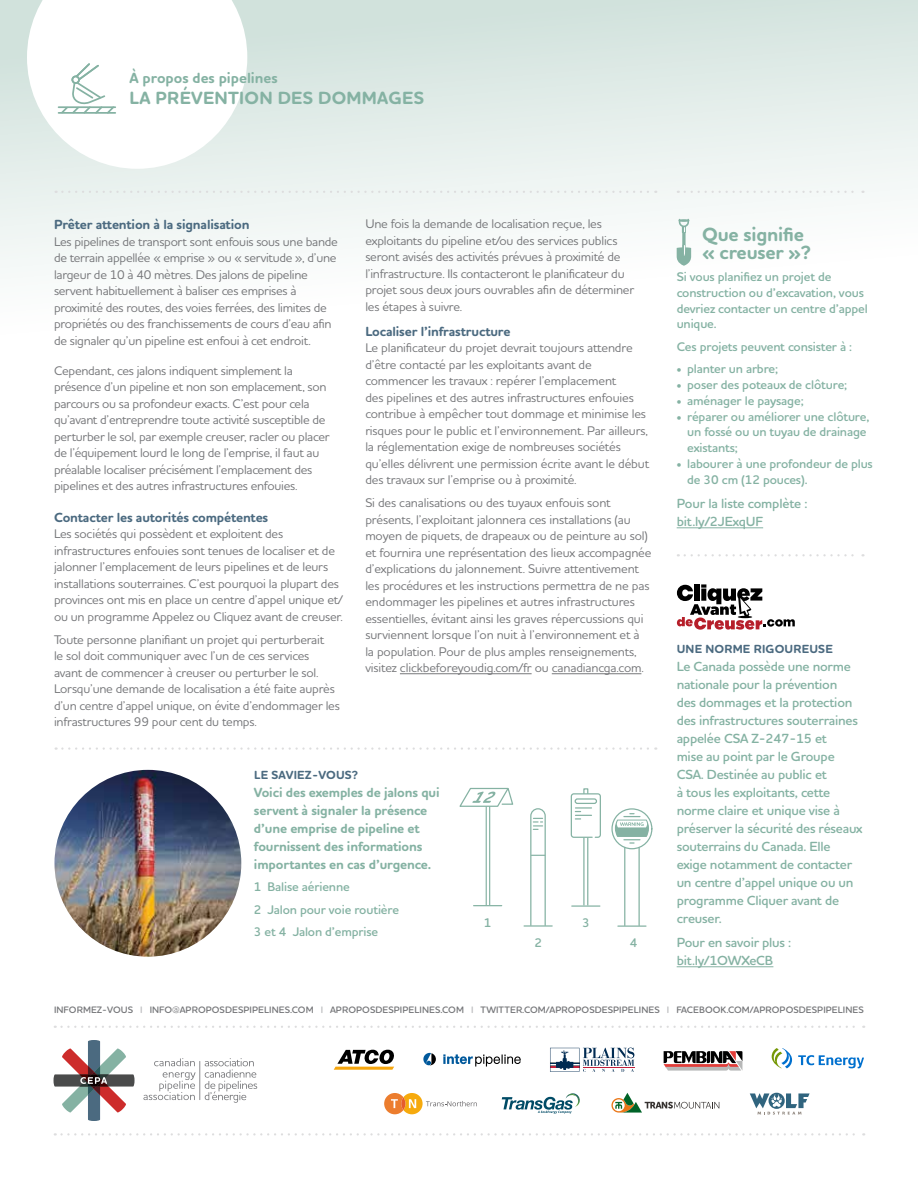
<style>
.page{position:relative;width:918px;height:1188px;background:#fff}
.page>*{position:absolute;margin:0;border:0;box-sizing:border-box;transform-origin:0 0}
.t1{font:700 19.5px/18px "Houschka Rounded";letter-spacing:-.01em;color:#85b2a3}
.t2{font:700 18px "Houschka Rounded";letter-spacing:.015em;color:#85b2a3}
.t3{font:700 15px "Houschka Rounded";color:#85b2a3}
.t4{font:600 13.5px/18px "Houschka Rounded";letter-spacing:-.015em;color:#85b2a3}
.t5{font:700 13.5px/18px "Houschka Rounded";letter-spacing:-.01em;color:#85b2a3}
.t6{font:700 13.5px "Houschka Rounded";letter-spacing:-.01em;color:#4b6a80}
.t7{font:500 12.75px/16.5px "Houschka Rounded";letter-spacing:-.015em;color:#76777a}
.t8{font:600 12.75px/15.8px "Houschka Rounded";letter-spacing:-.01em;color:#85b2a3}
.t9{font:700 12px "Houschka Rounded";letter-spacing:.015em;color:#4b6a80}
.t10{font:600 9.45px "Houschka Rounded";letter-spacing:.005em;color:#76777a}
.s1{font-size:9px}
.s2{color:#babbbd}
</style>
<div class="page">
<svg style="left:0;top:0;width:918px;height:529px"></svg>
<svg style="left:54px;top:1040px;width:81px;height:81px"></svg>
<svg style="left:154px;top:1058px;width:41px;height:8px"></svg>
<svg style="left:143px;top:1072px;width:52px;height:28px"></svg>
<hr style="left:199px;top:1061px;width:1px;height:39px;background:#76777a">
<svg style="left:205px;top:1058px;width:52px;height:45px"></svg>
<svg style="left:55px;top:1026px;width:809px;height:2px"></svg>
<svg style="left:55px;top:1133px;width:809px;height:3px"></svg>
<hr style="left:400px;top:673px;width:132px;height:1px;background:#76777a">
<hr style="left:552px;top:673px;width:89px;height:1px;background:#76777a">
<hr style="left:677px;top:527px;width:86px;height:1px;background:#85b2a3">
<svg style="left:677px;top:219px;width:14px;height:47px"></svg>
<svg style="left:27px;top:0;width:220px;height:169px"></svg>
<hr style="left:59px;top:106px;width:56px;height:2px;background:#85b2a3">
<svg style="left:56px;top:191px;width:600px;height:2px"></svg>
<svg style="left:685px;top:191px;width:178px;height:2px"></svg>
<svg style="left:685px;top:554px;width:178px;height:2px"></svg>
<hr style="left:677px;top:966px;width:96px;height:1px;background:#85b2a3">
<svg style="left:677px;top:584px;width:118px;height:45px"></svg>
<img style="left:54px;top:770px;width:187px;height:187px;border-radius:93px">
<svg style="left:56px;top:747px;width:600px;height:3px"></svg>
<svg style="left:530px;top:808px;width:16px;height:117px"></svg>
<hr style="left:489px;top:806px;width:1px;height:99px;background:#85b2a3">
<hr style="left:486px;top:806px;width:1px;height:99px;background:#85b2a3">
<svg style="left:459px;top:787px;width:55px;height:21px"></svg>
<hr style="left:639px;top:847px;width:1px;height:78px;background:#85b2a3">
<hr style="left:624px;top:847px;width:1px;height:78px;background:#85b2a3">
<div style="left:611px;top:808px;width:41px;height:41px;border:1px solid #85b2a3;border-radius:50%"></div>
<svg style="left:615px;top:813px;width:34px;height:31px"></svg>
<svg style="left:474px;top:905px;width:28px;height:1px"></svg>
<hr style="left:524px;top:925px;width:28px;height:2px;background:#85b2a3">
<hr style="left:618px;top:925px;width:28px;height:2px;background:#85b2a3">
<svg style="left:583px;top:788px;width:5px;height:5px"></svg>
<hr style="left:587px;top:837px;width:1px;height:68px;background:#85b2a3">
<hr style="left:583px;top:837px;width:2px;height:68px;background:#85b2a3">
<div style="left:571px;top:793px;width:30px;height:45px;border:1px solid #85b2a3;border-radius:3px"></div>
<div style="left:575px;top:798px;width:22px;height:6px;border:1px solid #85b2a3;border-radius:2px"></div>
<svg style="left:575px;top:807px;width:17px;height:13px"></svg>
<hr style="left:572px;top:905px;width:28px;height:2px;background:#85b2a3">
<svg style="left:334px;top:1050px;width:60px;height:20px"></svg>
<svg style="left:443px;top:1054px;width:78px;height:13px"></svg>
<svg style="left:423px;top:1053px;width:13px;height:12px"></svg>
<svg style="left:550px;top:1048px;width:84px;height:24px"></svg>
<svg style="left:664px;top:1051px;width:78px;height:20px;background:#8b7372"></svg>
<svg style="left:798px;top:1055px;width:66px;height:13px"></svg>
<svg style="left:772px;top:1048px;width:20px;height:20px"></svg>
<svg style="left:384px;top:1093px;width:93px;height:21px"></svg>
<svg style="left:502px;top:1093px;width:78px;height:21px"></svg>
<svg style="left:611px;top:1093px;width:108px;height:20px"></svg>
<svg style="left:750px;top:1093px;width:60px;height:22px"></svg>
<p class="t3" style="left:129px;top:68px;width:150px">À propos des pipelines</p>
<h2 class="t2" style="left:130px;top:86px;width:296px">LA PRÉVENTION DES DOMMAGES</h2>
<p class="t6" style="left:54px;top:216px;width:197px">Prêter attention à la signalisation</p>
<p class="t7" style="left:54px;top:233px;width:285px">Les pipelines de transport sont enfouis sous une bande de terrain appellée « emprise » ou « servitude », d’une largeur de 10 à 40 mètres. Des jalons de pipeline servent habituellement à baliser ces emprises à proximité des routes, des voies ferrées, des limites de propriétés ou des franchissements de cours d’eau afin de signaler qu’un pipeline est enfoui à cet endroit.</p>
<p class="t7" style="left:54px;top:362px;width:277px">Cependant, ces jalons indiquent simplement la présence d’un pipeline et non son emplacement, son parcours ou sa profondeur exacts. C’est pour cela qu’avant d’entreprendre toute activité susceptible de perturber le sol, par exemple creuser, racler ou placer de l’équipement lourd le long de l’emprise, il faut au préalable localiser précisément l’emplacement des pipelines et des autres infrastructures enfouies.</p>
<p class="t6" style="left:54px;top:508px;width:216px">Contacter les autorités compétentes</p>
<p class="t7" style="left:54px;top:525px;width:290px">Les sociétés qui possèdent et exploitent des infrastructures enfouies sont tenues de localiser et de jalonner l’emplacement de leurs pipelines et de leurs installations souterraines. C’est pourquoi la plupart des provinces ont mis en place un centre d’appel unique et/ ou un programme Appelez ou Cliquez avant de creuser.</p>
<p class="t7" style="left:54px;top:631px;width:287px">Toute personne planifiant un projet qui perturberait<br>le sol doit communiquer avec l’un de ces services avant de commencer à creuser ou perturber le sol.<br>Lorsqu’une demande de localisation a été faite auprès d’un centre d’appel unique, on évite d’endommager les infrastructures 99 pour cent du temps.</p>
<p class="t7" style="left:365px;top:215px;width:270px">Une fois la demande de localisation reçue, les exploitants du pipeline et/ou des services publics seront avisés des activités prévues à proximité de l’infrastructure. Ils contacteront le planificateur du projet sous deux jours ouvrables afin de déterminer les étapes à suivre.</p>
<p class="t6" style="left:365px;top:322px;width:147px">Localiser l’infrastructure</p>
<p class="t7" style="left:365px;top:339px;width:285px">Le planificateur du projet devrait toujours attendre d’être contacté par les exploitants avant de commencer les travaux : repérer l’emplacement<br>des pipelines et des autres infrastructures enfouies contribue à empêcher tout dommage et minimise les risques pour le public et l’environnement. Par ailleurs, la réglementation exige de nombreuses sociétés qu’elles délivrent une permission écrite avant le début des travaux sur l’emprise ou à proximité.</p>
<p class="t7" style="left:365px;top:494px;width:288px">Si des canalisations ou des tuyaux enfouis sont présents, l’exploitant jalonnera ces installations (au moyen de piquets, de drapeaux ou de peinture au sol) et fournira une représentation des lieux accompagnée d’explications du jalonnement. Suivre attentivement les procédures et les instructions permettra de ne pas endommager les pipelines et autres infrastructures essentielles, évitant ainsi les graves répercussions qui surviennent lorsque l’on nuit à l’environnement et à la population. Pour de plus amples renseignements, visitez clickbeforeyoudig.com/fr ou canadiancga.com.</p>
<p class="t9" style="left:254px;top:767px;width:106px">LE SAVIEZ-VOUS?</p>
<p class="t5" style="left:254px;top:784px;width:187px">Voici des exemples de jalons qui servent à signaler la présence d’une emprise de pipeline et fournissent des informations importantes en cas d’urgence.</p>
<p class="t8" style="left:254px;top:876px;width:147px;line-height:22.5px">1 Balise aérienne<br>2 Jalon pour voie routière<br>3 et 4 Jalon d’emprise</p>
<p class="t8" style="left:484px;top:915px;width:9px">1</p>
<p class="t8" style="left:582px;top:915px;width:9px">3</p>
<p class="t8" style="left:535px;top:935px;width:9px">2</p>
<p class="t8" style="left:630px;top:935px;width:9px">4</p>
<h1 class="t1" style="left:702px;top:225px;width:110px">Que signifie « creuser »?</h1>
<p class="t8" style="left:677px;top:269px;width:193px">Si vous planifiez un projet de construction ou d’excavation, vous devriez contacter un centre d’appel unique.</p>
<p class="t8" style="left:677px;top:339px;width:177px">Ces projets peuvent consister à :</p>
<p class="t8" style="left:677px;top:361px;width:103px"><span class="s1">•</span> planter un arbre;</p>
<p class="t8" style="left:677px;top:377px;width:172px"><span class="s1">•</span> poser des poteaux de clôture;</p>
<p class="t8" style="left:677px;top:393px;width:128px"><span class="s1">•</span> aménager le paysage;</p>
<p class="t8" style="left:687px;top:408px;width:184px;text-indent:-10px"><span class="s1">•</span> réparer ou améliorer une clôture, un fossé ou un tuyau de drainage existants;</p>
<p class="t8" style="left:687px;top:456px;width:187px;text-indent:-10px"><span class="s1">•</span> labourer à une profondeur de plus de 30 cm (12 pouces).</p>
<p class="t4" style="left:677px;top:495px;width:132px">Pour la liste complète : bit.ly/2JExqUF</p>
<p class="t9" style="left:677px;top:641px;width:158px">UNE NORME RIGOUREUSE</p>
<p class="t4" style="left:677px;top:657px;width:187px">Le Canada possède une norme nationale pour la prévention<br>des dommages et la protection des infrastructures souterraines appelée CSA Z-247-15 et<br>mise au point par le Groupe<br>CSA. Destinée au public et<br>à tous les exploitants, cette norme claire et unique vise à préserver la sécurité des réseaux souterrains du Canada. Elle exige notamment de contacter un centre d’appel unique ou un programme Cliquer avant de creuser.</p>
<p class="t4" style="left:677px;top:934px;width:116px">Pour en savoir plus : bit.ly/1OWXeCB</p>
<p class="t10" style="left:54px;top:1004px;width:811px">INFORMEZ-VOUS <span class="s2">I</span> INFO@APROPOSDESPIPELINES.COM <span class="s2">I</span> APROPOSDESPIPELINES.COM <span class="s2">I</span> TWITTER.COM/APROPOSDESPIPELINES <span class="s2">I</span> FACEBOOK.COM/APROPOSDESPIPELINES</p>
</div>
